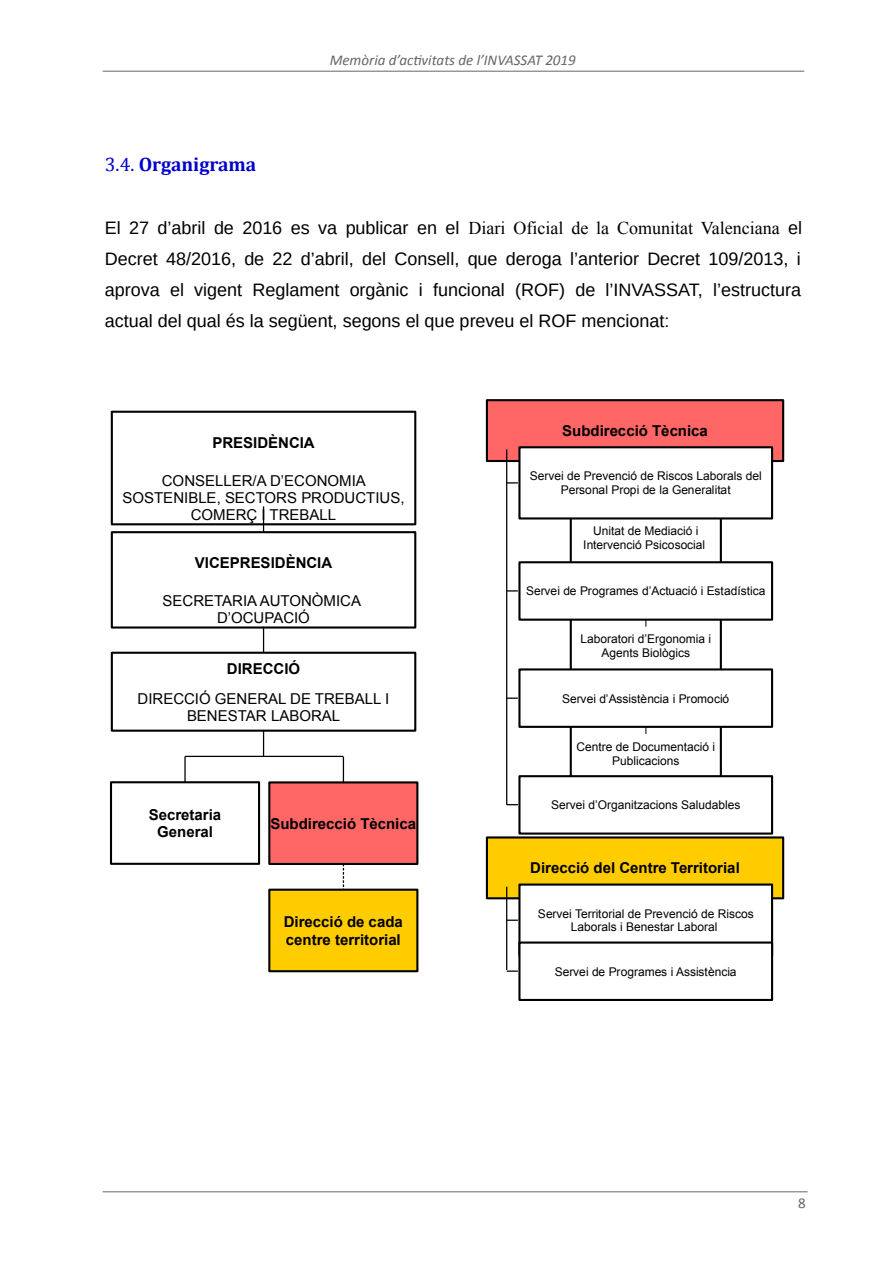
<style>
.page{position:relative;width:893px;height:1263px;background:#fff}
.page>*{position:absolute;margin:0;border:0;box-sizing:border-box;transform-origin:0 0}
.t1{font:700 19.5px "Cambria";letter-spacing:-.005em;color:#00c}
.t2{font:18px/31px "Liberation Sans";color:#000;text-align:justify}
.t3{font:700 15px/17.2px "Arial";color:#000;text-align:center}
.t4{font:15px/17.2px "Arial";color:#000;text-align:center}
.t5{font:italic 15px "Calibri";color:#666}
.t6{font:15px "Calibri";color:#666}
.t7{font:12px/13.8px "Arial";color:#000;text-align:center}
.s1{font-weight:400}
.s2{font-family:"Times New Roman"}
</style>
<div class="page">
<hr style="left:103px;top:71px;width:701px;height:1px;background:#666">
<hr style="left:103px;top:1191px;width:705px;height:1px;background:#666">
<svg style="left:109px;top:410px;width:310px;height:563px"></svg>
<svg style="left:485px;top:399px;width:300px;height:602px"></svg>
<h1 class="t1" style="left:105px;top:152px;width:153px"><span class="s1">3.4.</span> Organigrama</h1>
<p class="t5" style="left:330px;top:51px;width:248px">Memòria d’activitats de l’INVASSAT 2019</p>
<p class="t2" style="left:105px;top:213px;width:699px">El 27 d’abril de 2016 es va publicar en el <span class="s2">Diari Oficial de la Comunitat Valenciana</span> el Decret 48/2016, de 22 d’abril, del Consell, que deroga l’anterior Decret 109/2013, i aprova el vigent Reglament orgànic i funcional (ROF) de l’INVASSAT, l’estructura actual del qual és la següent, segons el que preveu el ROF mencionat:</p>
<p class="t3" style="left:212px;top:434px;width:104px">PRESIDÈNCIA</p>
<p class="t4" style="left:123px;top:472px;width:284px">CONSELLER/A D’ECONOMIA<br>SOSTENIBLE, SECTORS PRODUCTIUS,<br>COMERÇ I TREBALL</p>
<p class="t3" style="left:195px;top:554px;width:139px">VICEPRESIDÈNCIA</p>
<p class="t4" style="left:163px;top:592px;width:200px">SECRETARIA AUTONÒMICA<br>D’OCUPACIÓ</p>
<p class="t3" style="left:227px;top:660px;width:75px">DIRECCIÓ</p>
<p class="t4" style="left:138px;top:690px;width:253px">DIRECCIÓ GENERAL DE TREBALL I<br>BENESTAR LABORAL</p>
<p class="t3" style="left:149px;top:806px;width:74px">Secretaria<br>General</p>
<p class="t3" style="left:270px;top:815px;width:147px">Subdirecció Tècnica</p>
<p class="t3" style="left:284px;top:913px;width:121px;text-align:left">Direcció de cada centre territorial</p>
<p class="t3" style="left:562px;top:422px;width:147px">Subdirecció Tècnica</p>
<p class="t7" style="left:530px;top:469px;width:234px">Servei de Prevenció de Riscos Laborals del<br>Personal Propi de la Generalitat</p>
<p class="t7" style="left:583px;top:524px;width:123px">Unitat de Mediació i<br>Intervenció Psicosocial</p>
<p class="t7" style="left:526px;top:584px;width:241px">Servei de Programes d’Actuació i Estadística</p>
<p class="t7" style="left:580px;top:632px;width:132px">Laboratori d’Ergonomia i<br>Agents Biològics</p>
<p class="t7" style="left:562px;top:691px;width:169px">Servei d’Assistència i Promoció</p>
<p class="t7" style="left:576px;top:740px;width:140px">Centre de Documentació i<br>Publicacions</p>
<p class="t7" style="left:551px;top:798px;width:191px">Servei d’Organitzacions Saludables</p>
<p class="t3" style="left:530px;top:859px;width:211px">Direcció del Centre Territorial</p>
<p class="t7" style="left:538px;top:906px;width:217px">Servei Territorial de Prevenció de Riscos<br>Laborals i Benestar Laboral</p>
<p class="t7" style="left:555px;top:965px;width:183px">Servei de Programes i Assistència</p>
<p class="t6" style="left:798px;top:1194px;width:9px">8</p>
</div>
